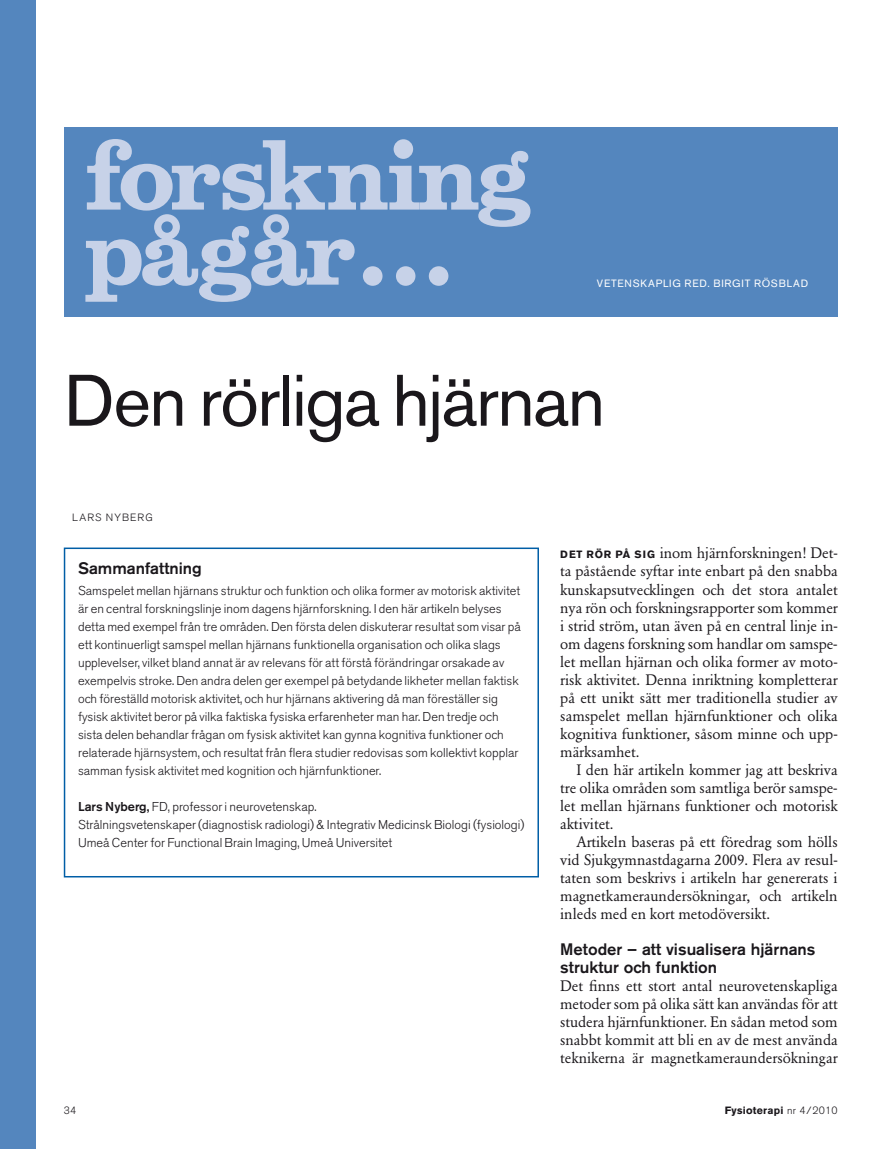
<style>
.page{position:relative;width:893px;height:1149px;background:#fff}
.page>*{position:absolute;margin:0;border:0;box-sizing:border-box;transform-origin:0 0}
.t1{font:700 90px/75px "Belizio";letter-spacing:-.04em;color:#c7d2e8}
.t2{font:72px "Akzidenz Grotesk Std";letter-spacing:-.02em;color:#1a171b}
.t3{font:500 16.5px/18px "Akzidenz Grotesk Std";color:#1a171b}
.t4{font:15px/18px "Garamond Berth BQ";color:#1a171b;text-align:justify}
.t5{font:300 12.75px/18px "Akzidenz Grotesk Std";color:#1a171b}
.t6{font:10.5px "Akzidenz Grotesk Std";letter-spacing:.07em;color:#fff}
.t7{font:700 10.5px "Akzidenz Grotesk Std";letter-spacing:.025em;color:#1a171b}
.t8{font:300 10.5px "Akzidenz Grotesk Std";letter-spacing:.105em;color:#1a171b}
.s1{font-weight:500}
.s2{font-family:"Akzidenz Grotesk Std";font-weight:700;font-size:10.5px}
.s3{font-weight:300}
</style>
<div class="page">
<div style="left:64px;top:547px;width:475px;height:330px;border:2px solid #005ea6"></div>
<div style="left:64px;top:128px;width:774px;height:189px;background:#5486be"></div>
<div style="left:0;top:0;width:35px;height:1148px;background:#5486be"></div>
<h1 class="t1" style="left:85px;top:140px;width:449px">forskning pågår…</h1>
<p class="t6" style="left:597px;top:276px;width:211px">VETENSKAPLIG RED. BIRGIT RÖSBLAD</p>
<h2 class="t2" style="left:64px;top:357px;width:543px">DEN RÖRLIGA HJÄRNAN</h2>
<p class="t8" style="left:72px;top:511px;width:82px">LARS NYBERG</p>
<p class="t3" style="left:78px;top:559px;width:125px">Sammanfattning</p>
<p class="t5" style="left:78px;top:581px;width:444px">Samspelet mellan hjärnans struktur och funktion och olika former av motorisk aktivitet är en central forskningslinje inom dagens hjärnforskning. I den här artikeln belyses detta med exempel från tre områden. Den första delen diskuterar resultat som visar på ett kontinuerligt samspel mellan hjärnans funktionella organisation och olika slags upplevelser, vilket bland annat är av relevans för att förstå förändringar orsakade av exempelvis stroke. Den andra delen ger exempel på betydande likheter mellan faktisk och föreställd motorisk aktivitet, och hur hjärnans aktivering då man föreställer sig fysisk aktivitet beror på vilka faktiska fysiska erfarenheter man har. Den tredje och sista delen behandlar frågan om fysisk aktivitet kan gynna kognitiva funktioner och relaterade hjärnsystem, och resultat från flera studier redovisas som kollektivt kopplar samman fysisk aktivitet med kognition och hjärnfunktioner.</p>
<p class="t5" style="left:78px;top:797px;width:448px"><span class="s1">Lars Nyberg,</span> FD, professor i neurovetenskap.<br>Strålningsvetenskaper (diagnostisk radiologi) &amp; Integrativ Medicinsk Biologi (fysiologi)<br>Umeå Center for Functional Brain Imaging, Umeå Universitet</p>
<p class="t4" style="left:560px;top:544px;width:279px"><span class="s2">Det rör på sig</span> inom hjärnforskningen! Det&shy;ta påstående syftar inte enbart på den snabba kunskapsutvecklingen och det stora antalet nya rön och forskningsrapporter som kommer i strid ström, utan även på en central linje in&shy;om dagens forskning som handlar om samspe&shy;let mellan hjärnan och olika former av moto&shy;risk aktivitet. Denna inriktning kompletterar på ett unikt sätt mer traditionella studier av samspelet mellan hjärnfunktioner och olika kognitiva funktioner, såsom minne och upp&shy;märksamhet.</p>
<p class="t4" style="left:560px;top:760px;width:279px;text-indent:16px">I den här artikeln kommer jag att beskriva tre olika områden som samtliga berör samspe&shy;let mellan hjärnans funktioner och motorisk aktivitet.</p>
<p class="t4" style="left:560px;top:832px;width:279px;text-indent:16px">Artikeln baseras på ett föredrag som hölls vid Sjukgymnastdagarna 2009. Flera av resul&shy;taten som beskrivs i artikeln har genererats i magnetkameraundersökningar, och artikeln inleds med en kort metodöversikt.</p>
<p class="t3" style="left:560px;top:939px;width:257px">Metoder – att visualisera hjärnans struktur och funktion</p>
<p class="t4" style="left:560px;top:976px;width:279px">Det finns ett stort antal neurovetenskapliga metoder som på olika sätt kan användas för att studera hjärnfunktioner. En sådan metod som snabbt kommit att bli en av de mest använda teknikerna är magnetkameraundersökningar</p>
<p class="t8" style="left:64px;top:1104px;width:14px">34</p>
<p class="t7" style="left:725px;top:1104px;width:115px">Fysioterapi <span class="s3">nr 4/2010</span></p>
</div>
